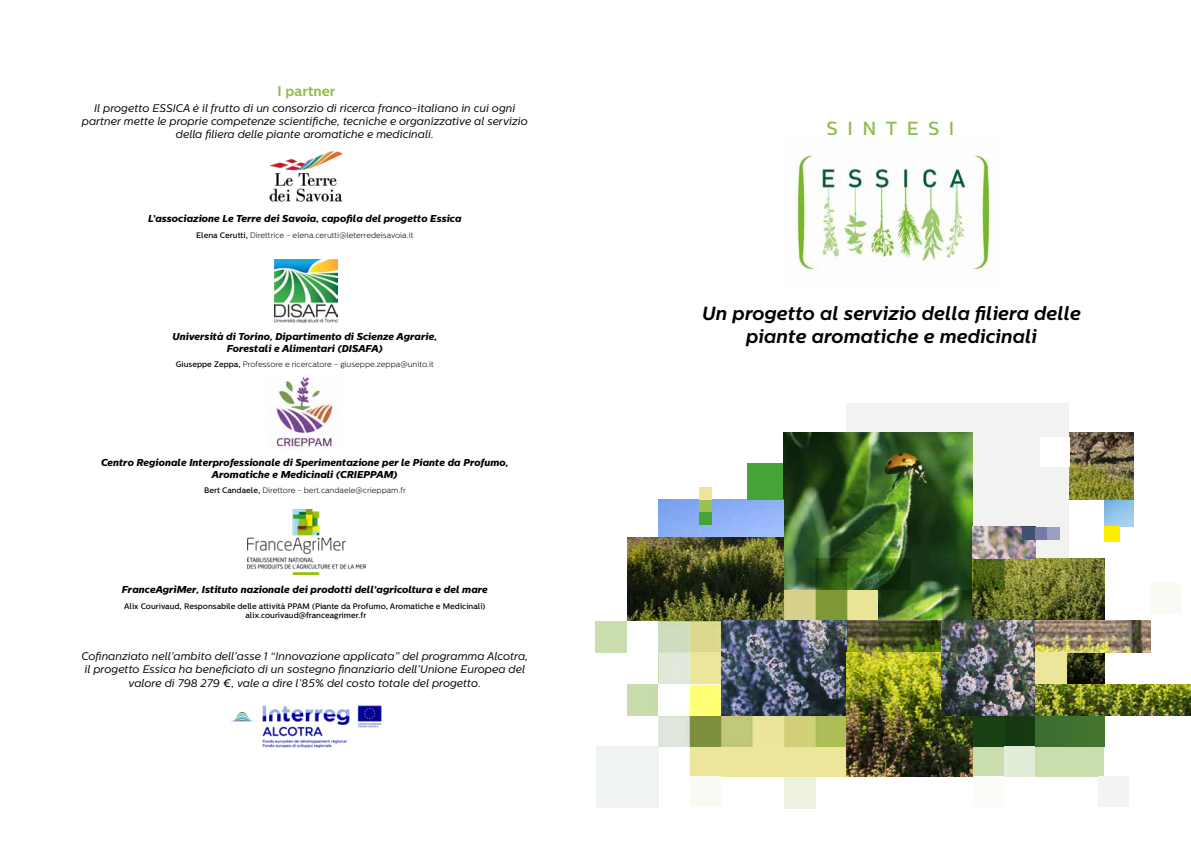
<style>
.page{position:relative;width:1191px;height:842px;background:#fff}
.page>*{position:absolute;margin:0;border:0;box-sizing:border-box;transform-origin:0 0}
.t1{font:italic 700 19px/22.8px "Centrale Sans";color:#000;text-align:center}
.t2{font:500 19px "Centrale Sans";letter-spacing:.5em;color:#90bc4d}
.t3{font:700 14px "Centrale Sans";color:#90bc4d}
.t4{font:italic 11px/13.2px "Centrale Sans";color:#000;text-align:center}
.t5{font:italic 800 10px/12px "Centrale Sans";color:#000;text-align:center}
.t6{font:300 8px "Centrale Sans";color:#000}
.t7{font:500 8px/9.6px "Centrale Sans";color:#000;text-align:center}
.s1{font-weight:500}
</style>
<div class="page">
<img style="left:795px;top:152px;width:196px;height:121px">
<img style="left:269px;top:150px;width:74px;height:52px">
<img style="left:275px;top:260px;width:62px;height:62px">
<img style="left:270px;top:375px;width:66px;height:73px">
<img style="left:247px;top:510px;width:118px;height:65px">
<img style="left:231px;top:705px;width:151px;height:43px">
<div style="left:846px;top:403px;width:223px;height:218px;background:#f2f3f1"></div>
<img style="left:784px;top:432px;width:188px;height:126px">
<img style="left:658px;top:500px;width:126px;height:38px">
<div style="left:690px;top:590px;width:188px;height:187px;background:#ece69b"></div>
<div style="left:972px;top:558px;width:132px;height:219px;background:#c9ddad"></div>
<img style="left:1034px;top:558px;width:70px;height:126px">
<img style="left:1034px;top:621px;width:116px;height:31px">
<div style="left:846px;top:715px;width:258px;height:31px;background:#3f7131"></div>
<img style="left:659px;top:558px;width:375px;height:188px">
<img style="left:1069px;top:432px;width:64px;height:68px">
<svg style="left:627px;top:684px;width:95px;height:31px"></svg>
<div style="left:690px;top:652px;width:376px;height:32px;background:#ece69b"></div>
<div style="left:1104px;top:526px;width:15px;height:16px;background:#ffed00"></div>
<div style="left:698px;top:500px;width:13px;height:12px;background:#9cc150"></div>
<div style="left:698px;top:487px;width:13px;height:13px;background:#ece69b"></div>
<div style="left:698px;top:512px;width:13px;height:13px;background:#45a436"></div>
<div style="left:747px;top:463px;width:37px;height:37px;background:#45a436"></div>
<div style="left:1040px;top:437px;width:29px;height:29px;background:#fff"></div>
<img style="left:1034px;top:684px;width:157px;height:32px">
<img style="left:627px;top:538px;width:157px;height:83px">
<div style="left:595px;top:621px;width:32px;height:31px;background:#c9ddad"></div>
<img style="left:722px;top:621px;width:124px;height:94px">
<div style="left:596px;top:746px;width:63px;height:62px;background:#f0f4f1"></div>
<div style="left:784px;top:777px;width:31px;height:31px;background:#edf3e0"></div>
<div style="left:1004px;top:746px;width:30px;height:31px;background:#e2edd8"></div>
<img style="left:846px;top:652px;width:126px;height:125px">
<div style="left:1097px;top:777px;width:31px;height:30px;background:#f3f4f2"></div>
<div style="left:973px;top:777px;width:31px;height:30px;background:#fafcf8"></div>
<div style="left:690px;top:777px;width:31px;height:30px;background:#f8faf4"></div>
<div style="left:1150px;top:584px;width:30px;height:30px;background:#f8faf4"></div>
<img style="left:941px;top:621px;width:93px;height:95px">
<img style="left:972px;top:527px;width:63px;height:31px">
<div style="left:1034px;top:527px;width:13px;height:13px;background:#747ba6"></div>
<div style="left:1047px;top:527px;width:13px;height:13px;background:#9b9fc1"></div>
<div style="left:1022px;top:527px;width:12px;height:13px;background:#405274"></div>
<p class="t3" style="left:277px;top:83px;width:59px">I partner</p>
<p class="t4" style="left:82px;top:102px;width:447px">Il progetto ESSICA è il frutto di un consorzio di ricerca franco-italiano in cui ogni partner mette le proprie competenze scientifiche, tecniche e organizzative al servizio della filiera delle piante aromatiche e medicinali.</p>
<p class="t5" style="left:148px;top:213px;width:315px">L’associazione Le Terre dei Savoia, capofila del progetto Essica</p>
<p class="t6" style="left:196px;top:230px;width:219px"><span class="s1">Elena Cerutti,</span> Direttrice - elena.cerutti@leterredeisavoia.it</p>
<p class="t5" style="left:172px;top:331px;width:266px">Università di Torino, Dipartimento di Scienze Agrarie,<br>Forestali e Alimentari (DISAFA)</p>
<p class="t6" style="left:176px;top:360px;width:260px"><span class="s1">Giuseppe Zeppa,</span> Professore e ricercatore - giuseppe.zeppa@unito.it</p>
<p class="t5" style="left:101px;top:457px;width:409px">Centro Regionale Interprofessionale di Sperimentazione per le Piante da Profumo,<br>Aromatiche e Medicinali (CRIEPPAM)</p>
<p class="t6" style="left:204px;top:486px;width:203px"><span class="s1">Bert Candaele,</span> Direttore - bert.candaele@crieppam.fr</p>
<p class="t5" style="left:122px;top:584px;width:368px">FranceAgriMer, Istituto nazionale dei prodotti dell’agricoltura e del mare</p>
<p class="t7" style="left:124px;top:601px;width:363px">Alix Courivaud, Responsabile delle attività PPAM (Piante da Profumo, Aromatiche e Medicinali) alix.courivaud@franceagrimer.fr</p>
<p class="t4" style="left:82px;top:650px;width:448px">Cofinanziato nell’ambito dell’asse 1 “Innovazione applicata” del programma Alcotra, il progetto Essica ha beneficiato di un sostegno finanziario dell’Unione Europea del valore di 798 279 €, vale a dire l’85% del costo totale del progetto.</p>
<h1 class="t2" style="left:826px;top:117px;width:129px">SINTESI</h1>
<h1 class="t1" style="left:702px;top:302px;width:380px">Un progetto al servizio della filiera delle piante aromatiche e medicinali</h1>
</div>
